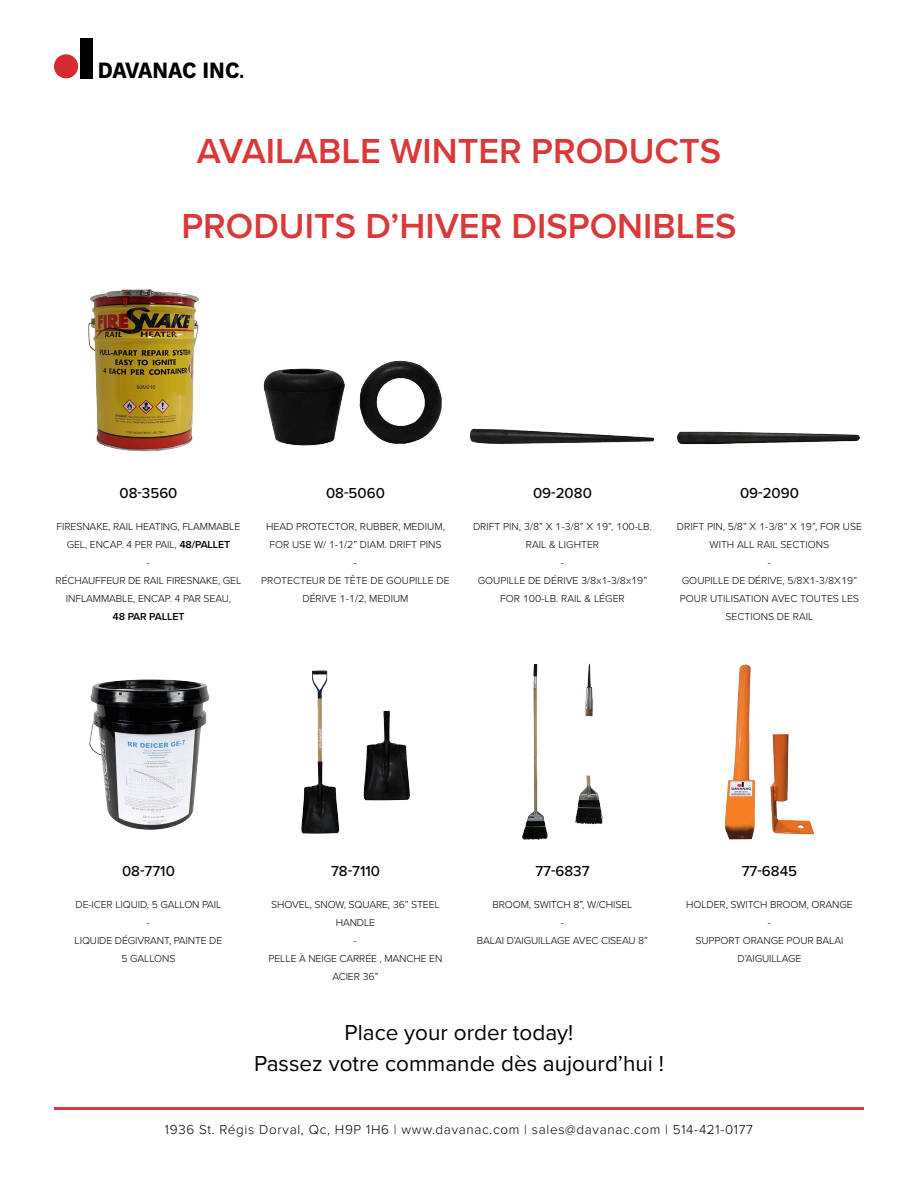
<style>
.page{position:relative;width:918px;height:1188px;background:#fff}
.page>*{position:absolute;margin:0;border:0;box-sizing:border-box;transform-origin:0 0}
.t1{font:600 36px/75px "Proxima Nova";color:#da3839;text-align:center}
.t2{font:700 23.25px "Work Sans";letter-spacing:-.01em;color:#000;scale:.91 1}
.t3{font:22.5px/31.5px "Proxima Nova";color:#000;text-align:center}
.t4{font:500 15px "Proxima Nova";color:#000}
.t5{font:300 13.5px "Proxima Nova";letter-spacing:.05em;color:#000}
.t6{font:300 10.5px/18px "Proxima Nova";letter-spacing:-.01em;color:#000;text-align:center}
.t7{font:600 10.5px "Proxima Nova";letter-spacing:-.01em;color:#000}
.s1{font-family:"Cabin"}
.s2{font-weight:600}
</style>
<div class="page">
<div style="left:54px;top:54px;width:24px;height:24px;background:#d52a2f;border-radius:50%"></div>
<div style="left:80px;top:38px;width:12px;height:40px;background:#000"></div>
<hr style="left:54px;top:1107px;width:810px;height:3px;background:#da3839">
<img style="left:263px;top:360px;width:179px;height:86px">
<img style="left:470px;top:428px;width:185px;height:16px">
<img style="left:677px;top:431px;width:183px;height:14px">
<img style="left:88px;top:289px;width:111px;height:163px">
<img style="left:89px;top:679px;width:121px;height:151px">
<img style="left:522px;top:663px;width:82px;height:177px">
<img style="left:725px;top:664px;width:90px;height:176px">
<img style="left:301px;top:670px;width:109px;height:164px">
<h2 class="t2" style="left:98px;top:57px;width:162px">DAVANAC INC<span class="s1">.</span></h2>
<h1 class="t1" style="left:181px;top:113px;width:557px">AVAILABLE WINTER PRODUCTS<br>PRODUITS D’HIVER DISPONIBLES</h1>
<h3 class="t4" style="left:119px;top:482px;width:60px">08-3560</h3>
<p class="t6" style="left:56px;top:517px;width:187px">FIRESNAKE, RAIL HEATING, FLAMMABLE<br>GEL, ENCAP. 4 PER PAIL, <span class="s2">48/PALLET<br></span>-<br>RÉCHAUFFEUR DE RAIL FIRESNAKE, GEL<br>INFLAMMABLE, ENCAP. 4 PAR SEAU,</p>
<p class="t7" style="left:113px;top:609px;width:73px">48 PAR PALLET</p>
<h3 class="t4" style="left:326px;top:482px;width:60px">08-5060</h3>
<h3 class="t4" style="left:533px;top:482px;width:60px">09-2080</h3>
<h3 class="t4" style="left:740px;top:482px;width:60px">09-2090</h3>
<p class="t6" style="left:261px;top:517px;width:190px">HEAD PROTECTOR, RUBBER, MEDIUM,<br>FOR USE W/ 1-1/2” DIAM. DRIFT PINS<br>-<br>PROTECTEUR DE TÊTE DE GOUPILLE DE<br>DÉRIVE 1-1/2, MEDIUM</p>
<p class="t6" style="left:473px;top:517px;width:180px">DRIFT PIN, 3/8” X 1-3/8” X 19”, 100-LB.<br>RAIL &amp; LIGHTER<br>-<br>GOUPILLE DE DÉRIVE 3/8x1-3/8x19”<br>FOR 100-LB. RAIL &amp; LÉGER</p>
<p class="t6" style="left:677px;top:517px;width:187px">DRIFT PIN, 5/8” X 1-3/8” X 19”, FOR USE<br>WITH ALL RAIL SECTIONS<br>-<br>GOUPILLE DE DÉRIVE, 5/8X1-3/8X19”<br>POUR UTILISATION AVEC TOUTES LES<br>SECTIONS DE RAIL</p>
<h3 class="t4" style="left:122px;top:859px;width:54px">08-7710</h3>
<h3 class="t4" style="left:331px;top:859px;width:50px">78-7110</h3>
<h3 class="t4" style="left:535px;top:859px;width:56px">77-6837</h3>
<h3 class="t4" style="left:742px;top:859px;width:57px">77-6845</h3>
<p class="t6" style="left:75px;top:895px;width:149px">DE-ICER LIQUID, 5 GALLON PAIL -<br>LIQUIDE DÉGIVRANT, PAINTE DE<br>5 GALLONS</p>
<p class="t6" style="left:477px;top:895px;width:173px">BROOM, SWITCH 8”, W/CHISEL<br>-<br>BALAI D’AIGUILLAGE AVEC CISEAU 8”</p>
<p class="t6" style="left:686px;top:895px;width:168px">HOLDER, SWITCH BROOM, ORANGE -<br>SUPPORT ORANGE POUR BALAI<br>D’AIGUILLAGE</p>
<p class="t6" style="left:269px;top:895px;width:175px">SHOVEL, SNOW, SQUARE, 36” STEEL<br>HANDLE<br>-<br>PELLE À NEIGE CARRÉE , MANCHE EN<br>ACIER 36”</p>
<h3 class="t3" style="left:254px;top:1015px;width:411px">Place your order today!<br>Passez votre commande dès aujourd’hui !</h3>
<p class="t5" style="left:165px;top:1119px;width:590px">1936 St. Régis Dorval, Qc, H9P 1H6 | www.davanac.com | sales@davanac.com | 514-421-0177</p>
</div>
